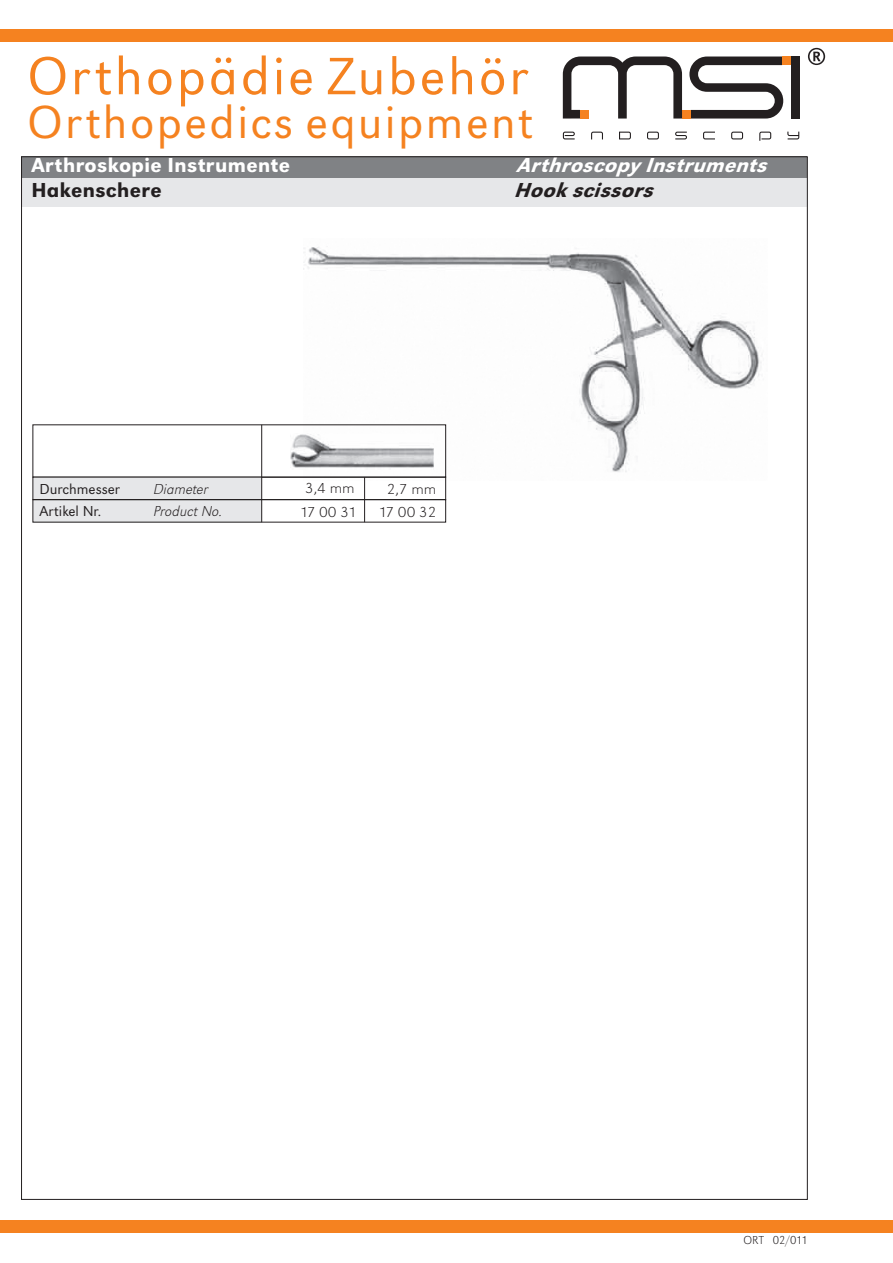
<style>
.page{position:relative;width:893px;height:1263px;background:#fff}
.page>*{position:absolute;margin:0;border:0;box-sizing:border-box;transform-origin:0 0}
.t1{font:55.35px "URW Grotesk T Ligh";letter-spacing:.05em;color:#f58220}
.t2{font:48px "URW Grotesk T Ligh";letter-spacing:.05em;color:#f58220}
.t3{font:500 21px "URW Grotesk T";letter-spacing:.02em;color:#fff}
.t4{font:italic 500 21px "URW Grotesk T";letter-spacing:.02em;color:#fff}
.t5{font:italic 500 21px "URW Grotesk T";letter-spacing:.02em;color:#231f20}
.t6{font:500 21px "URW Grotesk T";letter-spacing:.02em;color:#231f20}
.t7{font:15px/23.4px "URW Grotesk T Extr Ligh Extr Wide";color:#231f20;text-align:center}
.t8{font:15px "URW Grotesk T Ligh";color:#231f20}
.t9{font:15px "URW Grotesk T Extr Ligh,Italic";color:#231f20}
.t10{font:12px "URW Grotesk T Extr Ligh";color:#231f20}
.s1{font-size:54.6px}
</style>
<div class="page">
<img style="left:304px;top:247px;width:458px;height:233px">
<div style="left:22px;top:177px;width:785px;height:30px;background:#e6e7e9"></div>
<div style="left:22px;top:157px;width:785px;height:21px;background:#808285"></div>
<div style="left:33px;top:477px;width:229px;height:45px;background:#e6e7e9"></div>
<hr style="left:261px;top:425px;width:1px;height:97px;background:#231f20">
<div style="left:33px;top:477px;width:413px;height:23px;border:1px solid #231f20"></div>
<hr style="left:364px;top:477px;width:1px;height:45px;background:#231f20">
<img style="left:290px;top:433px;width:144px;height:36px">
<div style="left:0;top:30px;width:893px;height:12px;background:#f58220"></div>
<div style="left:0;top:1220px;width:893px;height:12px;background:#f58220"></div>
<svg style="left:563px;top:132px;width:236px;height:9px"></svg>
<svg style="left:808px;top:48px;width:17px;height:17px"></svg>
<svg style="left:689px;top:57px;width:94px;height:62px"></svg>
<div style="left:791px;top:57px;width:8px;height:62px;background:#231f20"></div>
<div style="left:682px;top:110px;width:9px;height:9px;background:#f58220"></div>
<svg style="left:563px;top:57px;width:119px;height:62px"></svg>
<div style="left:580px;top:110px;width:9px;height:8px;background:#f58220"></div>
<div style="left:782px;top:57px;width:9px;height:8px;background:#f58220"></div>
<h1 class="t1" style="left:27px;top:52px;width:502px">Orthopädie <span class="s1">Zubehör</span></h1>
<h2 class="t2" style="left:27px;top:102px;width:507px">Orthopedics equipment</h2>
<p class="t3" style="left:31px;top:156px;width:260px">Arthroskopie Instrumente</p>
<p class="t4" style="left:516px;top:156px;width:251px">Arthroscopy Instruments</p>
<p class="t6" style="left:31px;top:181px;width:132px">Hakenschere</p>
<p class="t5" style="left:514px;top:181px;width:140px">Hook scissors</p>
<p class="t8" style="left:40px;top:482px;width:82px">Durchmesser</p>
<p class="t9" style="left:154px;top:482px;width:56px">Diameter</p>
<p class="t7" style="left:305px;top:477px;width:51px">3,4 mm</p>
<p class="t8" style="left:40px;top:504px;width:63px">Artikel Nr.</p>
<p class="t9" style="left:154px;top:504px;width:70px">Product No.</p>
<p class="t7" style="left:299px;top:501px;width:59px">17 00 31</p>
<p class="t7" style="left:378px;top:478px;width:60px">2,7 mm<br>17 00 32</p>
<p class="t10" style="left:744px;top:1234px;width:65px">ORT 02/011</p>
</div>
